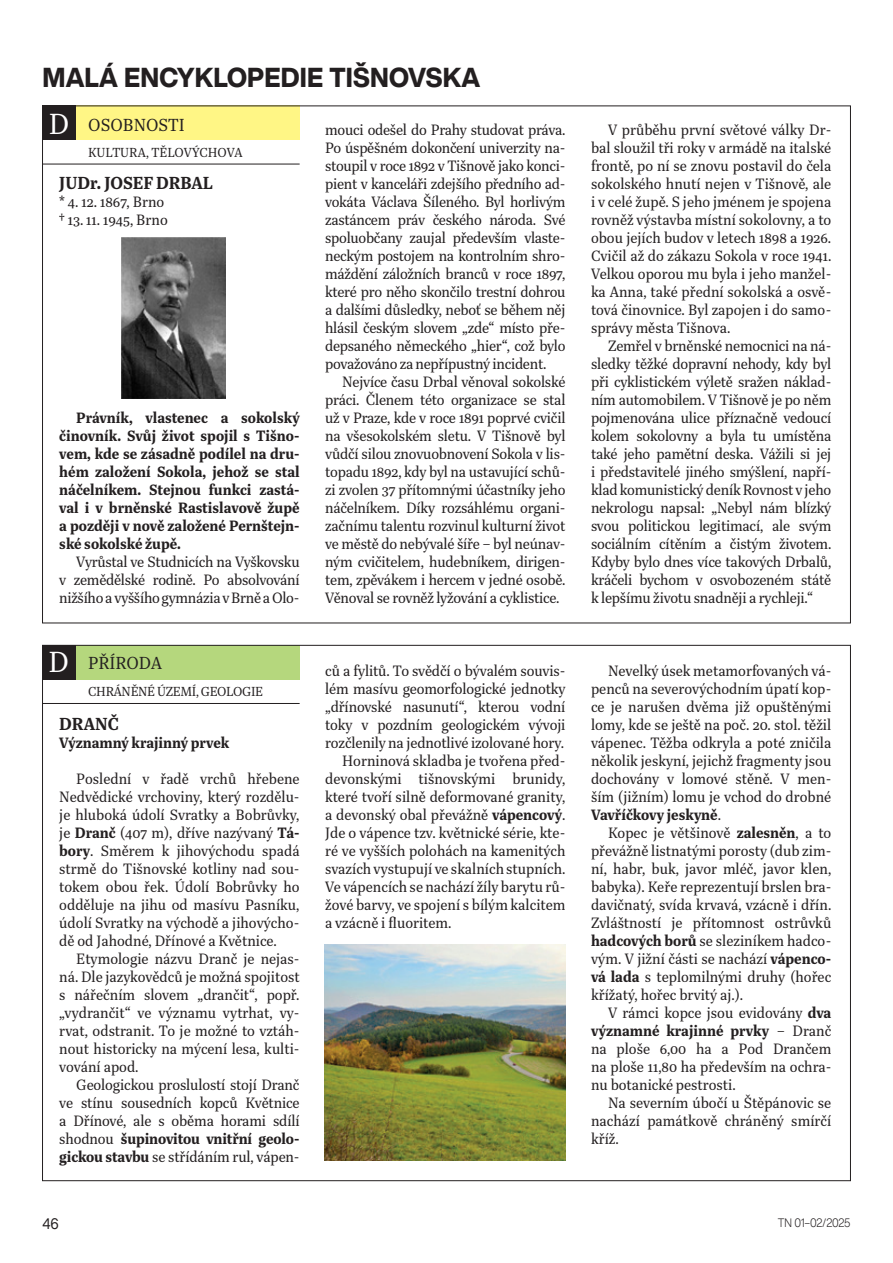
<style>
.page{position:relative;width:893px;height:1263px;background:#fff}
.page>*{position:absolute;margin:0;border:0;box-sizing:border-box;transform-origin:0 0}
.text_normal_TN{font:30px "Quinn Text";color:#fff;scale:.92 1}
.nadpis1{font:800 27px "Helvetica Now Display";letter-spacing:.01em;color:#231f20;scale:.95 1}
.text_normal_TN-2{font:700 18px "Quinn Text";color:#231f20;scale:.92 1}
.text_normal_TN-3{font:18px "Quinn Text";color:#231f20;scale:.92 1}
.text_normal_TN-4{font:15.45px/18px "Quinn Text";letter-spacing:-.005em;color:#231f20;text-align:justify;scale:.92 1}
.text_normal_TN-5{font:700 15.45px/18px "Quinn Text";color:#231f20;text-align:justify;scale:.92 1}
.t1{font:15px "Helvetica Now Display";color:#231f20;scale:.92 1}
.text_normal_TN-6{font:13.5px "Quinn Text";letter-spacing:-.025em;color:#231f20;scale:.92 1}
.text_normal_TN-7{font:13.5px "Quinn Text";color:#231f20;scale:.92 1}
.t2{font:300 12px "Helvetica Now Display";letter-spacing:-.025em;color:#231f20;scale:.92 1}
.s1{font-weight:700}
</style>
<div class="page">
<div style="left:42px;top:106px;width:34px;height:34px;background:#231f20"></div>
<div style="left:42px;top:645px;width:34px;height:34px;background:#231f20"></div>
<div style="left:76px;top:106px;width:224px;height:34px;background:#fff685"></div>
<div style="left:76px;top:645px;width:224px;height:34px;background:#b5d77d"></div>
<hr style="left:43px;top:164px;width:257px;height:1px;background:#231f20">
<hr style="left:43px;top:703px;width:257px;height:1px;background:#231f20">
<img style="left:325px;top:944px;width:241px;height:217px">
<img style="left:122px;top:237px;width:103px;height:162px">
<p class="nadpis1" style="left:43px;top:59px;width:462px">MALÁ ENCYKLOPEDIE TIŠNOVSKA</p>
<p class="text_normal_TN" style="left:49px;top:104px;width:24px">D</p>
<p class="text_normal_TN-3" style="left:88px;top:113px;width:106px">OSOBNOSTI</p>
<p class="text_normal_TN-4" style="left:325px;top:120px;width:263px">mouci odešel do Prahy studovat práva.<br>Po úspěšném dokončení univerzity na&shy;stoupil v roce 1892 v Tišnově jako konci&shy;pient v kanceláři zdejšího předního ad&shy;vokáta Václava Šíleného. Byl horlivým zastáncem práv českého národa. Své spoluobčany zaujal především vlaste&shy;neckým postojem na kontrolním shro&shy;máždění záložních branců v roce 1897, které pro něho skončilo trestní dohrou a dalšími důsledky, neboť se během něj hlásil českým slovem „zde“ místo pře&shy;depsaného německého „hier“, což bylo považováno za nepřípustný incident.</p>
<p class="text_normal_TN-4" style="left:325px;top:372px;width:263px;text-indent:17px">Nejvíce času Drbal věnoval sokolské práci. Členem této organizace se stal už v Praze, kde v roce 1891 poprvé cvičil na všesokolském sletu. V Tišnově byl vůdčí silou znovuobnovení Sokola v lis&shy;topadu 1892, kdy byl na ustavující schů&shy;zi zvolen 37 přítomnými účastníky jeho náčelníkem. Díky rozsáhlému organi&shy;začnímu talentu rozvinul kulturní život ve městě do nebývalé šíře – byl neúnav&shy;ným cvičitelem, hudebníkem, dirigen&shy;tem, zpěvákem i hercem v jedné osobě.<br>Věnoval se rovněž lyžování a cyklistice.</p>
<p class="text_normal_TN-7" style="left:88px;top:143px;width:169px">KULTURA, TĚLOVÝCHOVA</p>
<p class="text_normal_TN-2" style="left:59px;top:171px;width:168px">JUDr. JOSEF DRBAL</p>
<p class="text_normal_TN-4" style="left:59px;top:192px;width:116px">* 4. 12. 1867, Brno</p>
<p class="text_normal_TN-4" style="left:59px;top:210px;width:119px">† 13. 11. 1945, Brno</p>
<p class="text_normal_TN-5" style="left:59px;top:408px;width:263px;text-indent:17px">Právník, vlastenec a sokolský činovník. Svůj život spojil s Tišno&shy;vem, kde se zásadně podílel na dru&shy;hém založení Sokola, jehož se stal náčelníkem. Stejnou funkci zastá&shy;val i v brněnské Rastislavově župě a později v nově založené Pernštejn&shy;ské sokolské župě.</p>
<p class="text_normal_TN-4" style="left:59px;top:552px;width:263px;text-indent:17px">Vyrůstal ve Studnicích na Vyškovsku v zemědělské rodině. Po absolvování nižšího a vyššího gymnázia v Brně a Olo-</p>
<p class="text_normal_TN" style="left:48px;top:643px;width:24px">D</p>
<p class="text_normal_TN-3" style="left:88px;top:651px;width:82px">PŘÍRODA</p>
<p class="text_normal_TN-6" style="left:88px;top:682px;width:192px">CHRÁNĚNÉ ÚZEMÍ, GEOLOGIE</p>
<p class="text_normal_TN-2" style="left:59px;top:712px;width:66px">DRANČ</p>
<p class="text_normal_TN-5" style="left:59px;top:734px;width:186px">Významný krajinný prvek</p>
<p class="text_normal_TN-4" style="left:59px;top:770px;width:263px;text-indent:17px">Poslední v řadě vrchů hřebene Nedvědické vrchoviny, který rozdělu&shy;je hluboká údolí Svratky a Bobrůvky, je <span class="s1">Dranč</span> (407 m), dříve nazývaný <span class="s1">Tá&shy;bory</span>. Směrem k jihovýchodu spadá strmě do Tišnovské kotliny nad sou&shy;tokem obou řek. Údolí Bobrůvky ho odděluje na jihu od masívu Pasníku, údolí Svratky na východě a jihovýcho&shy;dě od Jahodné, Dřínové a Květnice.</p>
<p class="text_normal_TN-4" style="left:59px;top:950px;width:263px;text-indent:17px">Etymologie názvu Dranč je nejas&shy;ná. Dle jazykovědců je možná spojitost s nářečním slovem „drančit“, popř. „vydrančit“ ve významu vytrhat, vy&shy;rvat, odstranit. To je možné to vztáh&shy;nout historicky na mýcení lesa, kulti&shy;vování apod.</p>
<p class="text_normal_TN-4" style="left:59px;top:1076px;width:263px;text-indent:17px">Geologickou proslulostí stojí Dranč ve stínu sousedních kopců Květnice a Dřínové, ale s oběma horami sdílí shodnou <span class="s1">šupinovitou vnitřní geolo&shy;gickou stavbu</span> se střídáním rul, vápen-</p>
<p class="text_normal_TN-4" style="left:325px;top:662px;width:263px">ců a fylitů. To svědčí o bývalém souvis&shy;lém masívu geomorfologické jednotky „dřínovské nasunutí“, kterou vodní toky v pozdním geologickém vývoji rozčlenily na jednotlivé izolované hory.</p>
<p class="text_normal_TN-4" style="left:325px;top:752px;width:263px;text-indent:17px">Horninová skladba je tvořena před&shy;devonskými tišnovskými brunidy, které tvoří silně deformované granity, a devonský obal převážně <span class="s1">vápencový</span>.<br>Jde o vápence tzv. květnické série, kte&shy;ré ve vyšších polohách na kamenitých svazích vystupují ve skalních stupních.<br>Ve vápencích se nachází žíly barytu rů&shy;žové barvy, ve spojení s bílým kalcitem a vzácně i fluoritem.</p>
<p class="text_normal_TN-4" style="left:591px;top:120px;width:263px;text-indent:17px">V průběhu první světové války Dr&shy;bal sloužil tři roky v armádě na italské frontě, po ní se znovu postavil do čela sokolského hnutí nejen v Tišnově, ale i v celé župě. S jeho jménem je spojena rovněž výstavba místní sokolovny, a to obou jejích budov v letech 1898 a 1926.<br>Cvičil až do zákazu Sokola v roce 1941.<br>Velkou oporou mu byla i jeho manžel&shy;ka Anna, také přední sokolská a osvě&shy;tová činovnice. Byl zapojen i do samo&shy;správy města Tišnova.</p>
<p class="text_normal_TN-4" style="left:591px;top:336px;width:263px;text-indent:17px">Zemřel v brněnské nemocnici na ná&shy;sledky těžké dopravní nehody, kdy byl při cyklistickém výletě sražen náklad&shy;ním automobilem. V Tišnově je po něm pojmenována ulice příznačně vedoucí kolem sokolovny a byla tu umístěna také jeho pamětní deska. Vážili si jej i představitelé jiného smýšlení, napří&shy;klad komunistický deník Rovnost v jeho nekrologu napsal: „Nebyl nám blízký svou politickou legitimací, ale svým sociálním cítěním a čistým životem.<br>Kdyby bylo dnes více takových Drbalů, kráčeli bychom v osvobozeném státě k lepšímu životu snadněji a rychleji.“</p>
<p class="text_normal_TN-4" style="left:591px;top:662px;width:263px;text-indent:17px">Nevelký úsek metamorfovaných vá&shy;penců na severovýchodním úpatí kop&shy;ce je narušen dvěma již opuštěnými lomy, kde se ještě na poč. 20. stol. těžil vápenec. Těžba odkryla a poté zničila několik jeskyní, jejichž fragmenty jsou dochovány v lomové stěně. V men&shy;ším (jižním) lomu je vchod do drobné <span class="s1">Vavříčkovy jeskyně</span>.</p>
<p class="text_normal_TN-4" style="left:591px;top:824px;width:263px;text-indent:17px">Kopec je většinově <span class="s1">zalesněn</span>, a to převážně listnatými porosty (dub zim&shy;ní, habr, buk, javor mléč, javor klen, babyka). Keře reprezentují brslen bra&shy;davičnatý, svída krvavá, vzácně i dřín.<br>Zvláštností je přítomnost ostrůvků <span class="s1">hadcových borů</span> se sleziníkem hadco&shy;vým. V jižní části se nachází <span class="s1">vápenco&shy;vá lada</span> s teplomilnými druhy (hořec křížatý, hořec brvitý aj.).</p>
<p class="text_normal_TN-4" style="left:591px;top:1004px;width:263px;text-indent:17px">V rámci kopce jsou evidovány <span class="s1">dva významné krajinné prvky</span> – Dranč na ploše 6,00 ha a Pod Drančem na ploše 11,80 ha především na ochra&shy;nu botanické pestrosti.</p>
<p class="text_normal_TN-4" style="left:591px;top:1094px;width:263px;text-indent:17px">Na severním úbočí u Štěpánovic se nachází památkově chráněný smírčí kříž.</p>
<p class="t1" style="left:43px;top:1214px;width:19px">46</p>
<p class="t2" style="left:778px;top:1214px;width:80px">TN 01–02/2025</p>
</div>
